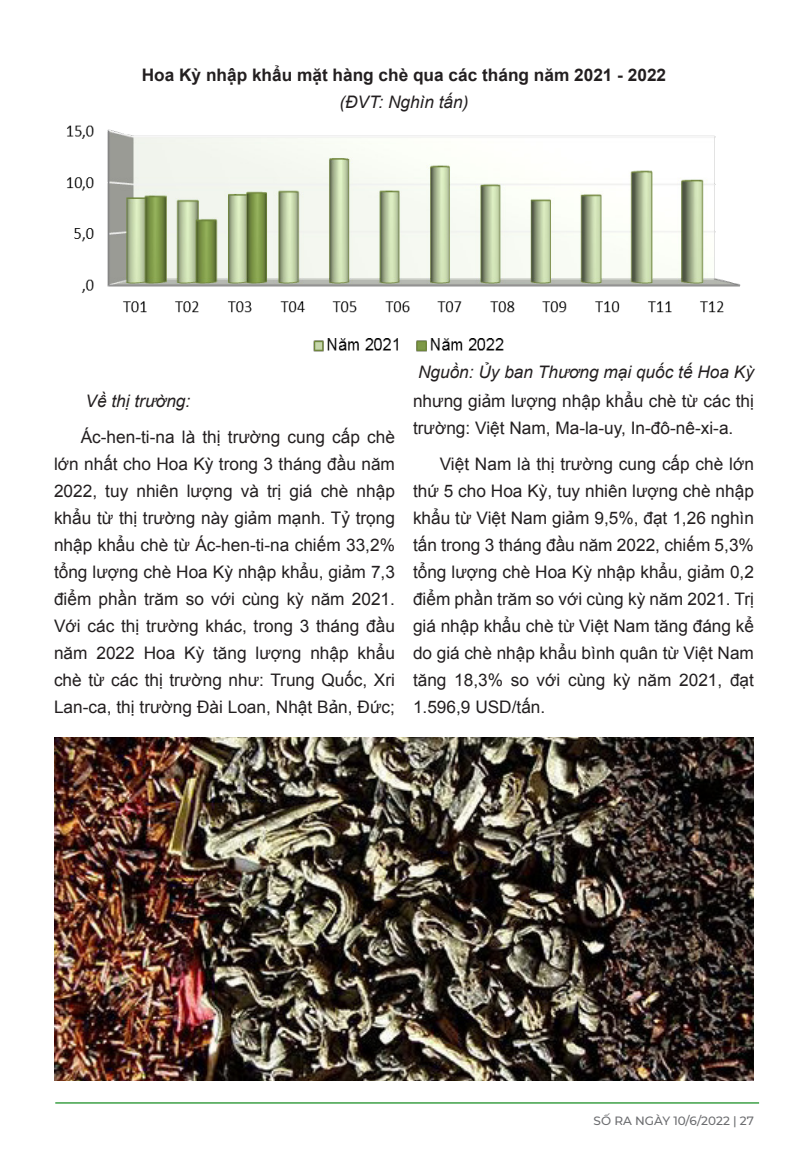
<style>
.page{position:relative;width:808px;height:1149px;background:#fff}
.page>*{position:absolute;margin:0;border:0;box-sizing:border-box;transform-origin:0 0}
.t1{font:17.25px/27px "Arial";color:#231f20;text-align:justify}
.t2{font:700 17.25px/27px "Arial";color:#231f20;text-align:center}
.t3{font:italic 17.25px "Arial";color:#231f20}
.t4{font:500 12px "Montserrat";color:#6c6d70}
.s1{font-weight:400;font-style:italic}
</style>
<div class="page">
<hr style="left:55px;top:1101px;width:704px;height:2px;background:#3da046">
<img style="left:67px;top:125px;width:674px;height:227px">
<img style="left:54px;top:737px;width:700px;height:343px">
<p class="t2" style="left:142px;top:62px;width:526px">Hoa Kỳ nhập khẩu mặt hàng chè qua các tháng năm 2021 - 2022 <span class="s1">(ĐVT: Nghìn tấn)</span></p>
<p class="t3" style="left:86px;top:389px;width:106px">Về thị trường:</p>
<p class="t1" style="left:54px;top:423px;width:342px;text-indent:27px">Ác-hen-ti-na là thị trường cung cấp chè lớn nhất cho Hoa Kỳ trong 3 tháng đầu năm 2022, tuy nhiên lượng và trị giá chè nhập khẩu từ thị trường này giảm mạnh. Tỷ trọng nhập khẩu chè từ Ác-hen-ti-na chiếm 33,2% tổng lượng chè Hoa Kỳ nhập khẩu, giảm 7,3 điểm phần trăm so với cùng kỳ năm 2021.<br>Với các thị trường khác, trong 3 tháng đầu năm 2022 Hoa Kỳ tăng lượng nhập khẩu chè từ các thị trường như: Trung Quốc, Xri Lan-ca, thị trường Đài Loan, Nhật Bản, Đức;</p>
<p class="t3" style="left:418px;top:360px;width:337px">Nguồn: Ủy ban Thương mại quốc tế Hoa Kỳ</p>
<p class="t1" style="left:413px;top:387px;width:342px">nhưng giảm lượng nhập khẩu chè từ các thị trường: Việt Nam, Ma-la-uy, In-đô-nê-xi-a.</p>
<p class="t1" style="left:413px;top:450px;width:342px;text-indent:27px">Việt Nam là thị trường cung cấp chè lớn thứ 5 cho Hoa Kỳ, tuy nhiên lượng chè nhập khẩu từ Việt Nam giảm 9,5%, đạt 1,26 nghìn tấn trong 3 tháng đầu năm 2022, chiếm 5,3% tổng lượng chè Hoa Kỳ nhập khẩu, giảm 0,2 điểm phần trăm so với cùng kỳ năm 2021. Trị giá nhập khẩu chè từ Việt Nam tăng đáng kể do giá chè nhập khẩu bình quân từ Việt Nam tăng 18,3% so với cùng kỳ năm 2021, đạt 1.596,9 USD/tấn.</p>
<p class="t4" style="left:593px;top:1111px;width:162px">SỐ RA NGÀY 10/6/2022 | 27</p>
</div>
